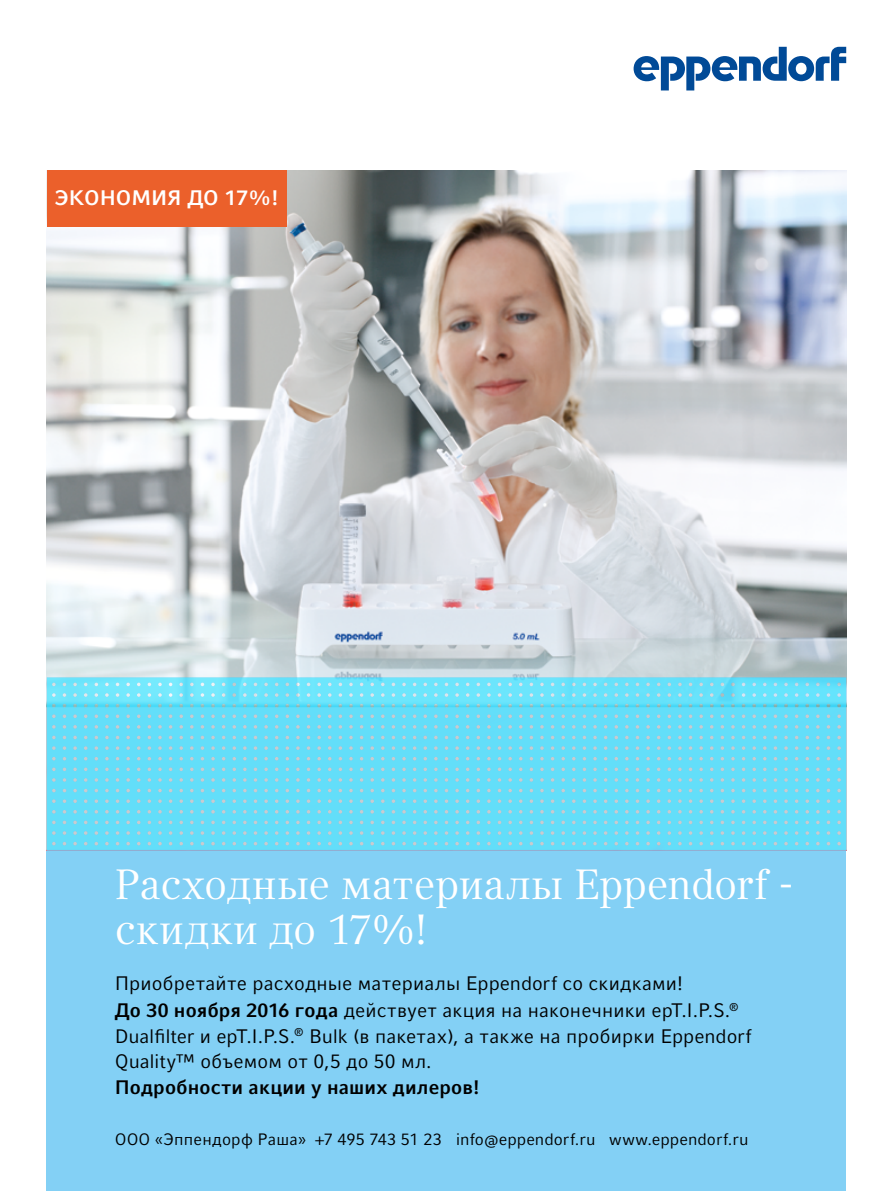
<style>
.page{position:relative;width:893px;height:1191px;background:#fff}
.page>*{position:absolute;margin:0;border:0;box-sizing:border-box;transform-origin:0 0}
.t1{font:42px/45px "Compatil Textfor Eppendorf";letter-spacing:-.005em;color:#fff}
.t2{font:700 21px "Compatil Factfor Eppendorf";color:#fff}
.t3{font:19.5px/26px "Compatil Factfor Eppendorf";letter-spacing:.005em;color:#000}
.t4{font:700 19.5px "Compatil Factfor Eppendorf";letter-spacing:.015em;color:#000}
.t5{font:16.5px "Compatil Factfor Eppendorf";letter-spacing:.005em;color:#000}
.s1{font-weight:700}
</style>
<div class="page">
<img style="left:47px;top:170px;width:799px;height:507px">
<div style="left:47px;top:850px;width:799px;height:341px;background:#83d0f5"></div>
<svg style="left:47px;top:677px;width:799px;height:173px;background:#6cdcf5"></svg>
<svg style="left:634px;top:47px;width:212px;height:43px"></svg>
<div style="left:47px;top:169px;width:239px;height:57px;background:#eb602b"></div>
<p class="t2" style="left:55px;top:185px;width:225px">ЭКОНОМИЯ ДО 17%!</p>
<h1 class="t1" style="left:115px;top:862px;width:680px">Расходные материалы Eppendorf - скидки до 17%!</h1>
<p class="t3" style="left:115px;top:970px;width:638px">Приобретайте расходные материалы Eppendorf со скидками!<br><span class="s1">До 30 ноября 2016 года</span> действует акция на наконечники epT.I.P.S.<sup>® </sup>Dualfilter и epT.I.P.S.<sup>®</sup> Bulk (в пакетах), а также на пробирки Eppendorf Quality™ объемом от 0,5 до 50 мл.</p>
<p class="t4" style="left:115px;top:1075px;width:366px">Подробности акции у наших дилеров!</p>
<p class="t5" style="left:115px;top:1129px;width:635px">ООО «Эппендорф Раша» +7 495 743 51 23 info@eppendorf.ru www.eppendorf.ru</p>
</div>
